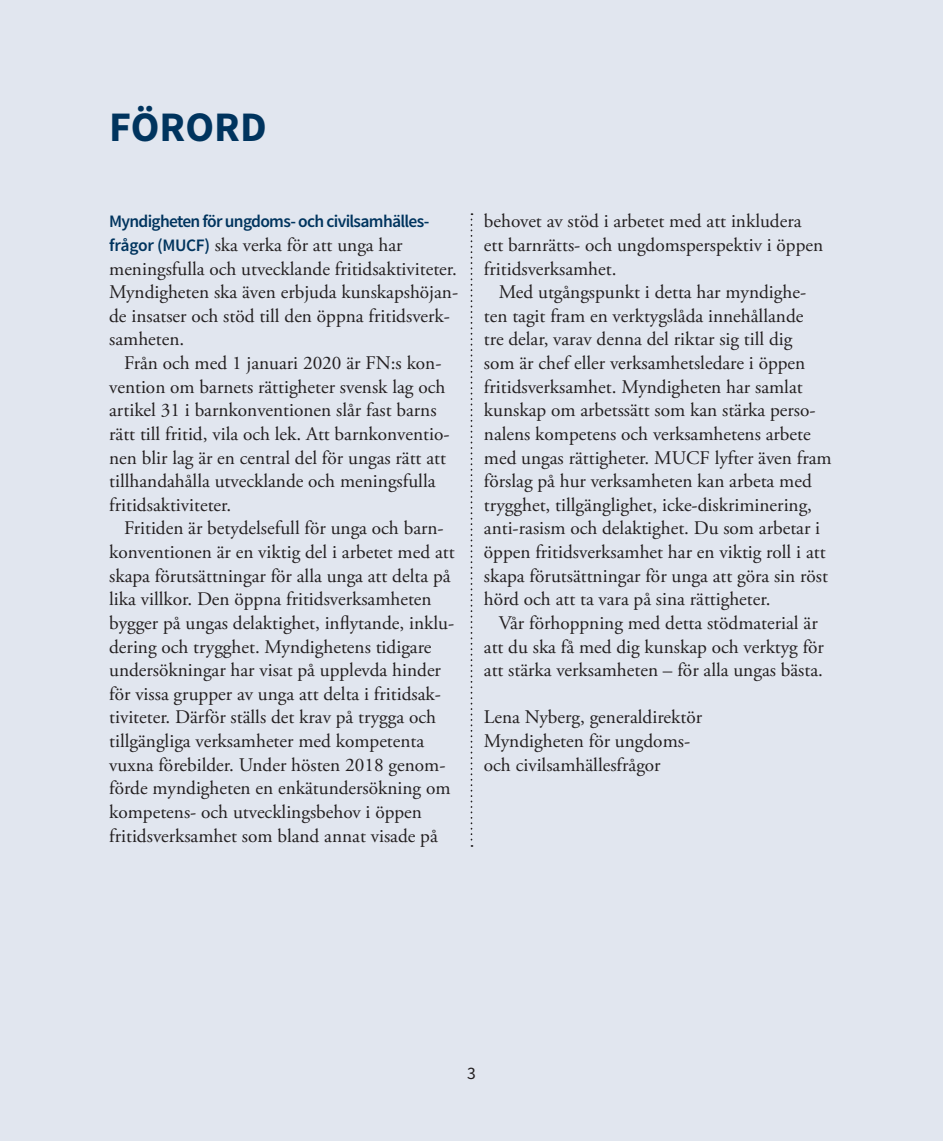
<style>
.page{position:relative;width:943px;height:1141px;background:#e1e6ef}
.page>*{position:absolute;margin:0;border:0;box-sizing:border-box;transform-origin:0 0}
.RUBRIK-1{font:700 42px "Source Sans Pro";color:#00345e}
.BRÖDTEXT-INDRAG{font:19.25px/23.6px "Adobe Garamond Pro";color:#231f20}
.BRÖDTEXT{font:19.25px/23.6px "Adobe Garamond Pro";color:#231f20}
.BRÖDTEXT-2{font:600 17.5px "Source Sans Pro";letter-spacing:-.04em;color:#00345e}
.t1{font:17.5px "Source Sans Pro";color:#231f20}
.s1{font-family:"Source Sans Pro";font-weight:600;font-size:17.5px;color:#00345e}
</style>
<div class="page">
<svg style="left:470px;top:213px;width:2px;height:634px"></svg>
<p class="RUBRIK-1" style="left:109px;top:100px;width:159px">FÖRORD</p>
<p class="BRÖDTEXT-2" style="left:109px;top:210px;width:322px">Myndigheten för ungdoms- och civilsamhälles-</p>
<p class="BRÖDTEXT" style="left:109px;top:234px;width:350px"><span class="s1">frågor (MUCF)</span> ska verka för att unga har meningsfulla och utvecklande fritidsaktiviteter.<br>Myndigheten ska även erbjuda kunskapshöjan&shy;de insatser och stöd till den öppna fritidsverk&shy;samheten.</p>
<p class="BRÖDTEXT-INDRAG" style="left:109px;top:352px;width:342px;text-indent:15px">Från och med 1 januari 2020 är FN:s kon&shy;vention om barnets rättigheter svensk lag och artikel 31 i barnkonventionen slår fast barns rätt till fritid, vila och lek. Att barnkonventio&shy;nen blir lag är en central del för ungas rätt att tillhandahålla utvecklande och meningsfulla fritidsaktiviteter.</p>
<p class="BRÖDTEXT-INDRAG" style="left:109px;top:517px;width:347px;text-indent:15px">Fritiden är betydelsefull för unga och barn&shy;konventionen är en viktig del i arbetet med att skapa förutsättningar för alla unga att delta på lika villkor. Den öppna fritidsverksamheten bygger på ungas delaktighet, inflytande, inklu&shy;dering och trygghet. Myndighetens tidigare undersökningar har visat på upplevda hinder för vissa grupper av unga att delta i fritidsak&shy;tiviteter. Därför ställs det krav på trygga och tillgängliga verksamheter med kompetenta vuxna förebilder. Under hösten 2018 genom&shy;förde myndigheten en enkätundersökning om kompetens- och utvecklingsbehov i öppen fritidsverksamhet som bland annat visade på</p>
<p class="BRÖDTEXT-INDRAG" style="left:484px;top:210px;width:341px">behovet av stöd i arbetet med att inkludera ett barnrätts- och ungdomsperspektiv i öppen fritidsverksamhet.</p>
<p class="BRÖDTEXT-INDRAG" style="left:484px;top:281px;width:349px;text-indent:15px">Med utgångspunkt i detta har myndighe&shy;ten tagit fram en verktygslåda innehållande<br>tre delar, varav denna del riktar sig till dig<br>som är chef eller verksamhetsledare i öppen fritidsverksamhet. Myndigheten har samlat kunskap om arbetssätt som kan stärka perso&shy;nalens kompetens och verksamhetens arbete med ungas rättigheter. MUCF lyfter även fram förslag på hur verksamheten kan arbeta med trygghet, tillgänglighet, icke-diskriminering, anti-rasism och delaktighet. Du som arbetar i öppen fritidsverksamhet har en viktig roll i att skapa förutsättningar för unga att göra sin röst hörd och att ta vara på sina rättigheter.</p>
<p class="BRÖDTEXT-INDRAG" style="left:484px;top:612px;width:341px;text-align:center">Vår förhoppning med detta stödmaterial är att du ska få med dig kunskap och verktyg för att stärka verksamheten – för alla ungas bästa.</p>
<p class="BRÖDTEXT" style="left:484px;top:706px;width:220px">Lena Nyberg, generaldirektör</p>
<p class="BRÖDTEXT" style="left:484px;top:730px;width:208px">Myndigheten för ungdoms&shy;och civilsamhällesfrågor</p>
<p class="t1" style="left:467px;top:1062px;width:10px">3</p>
</div>
